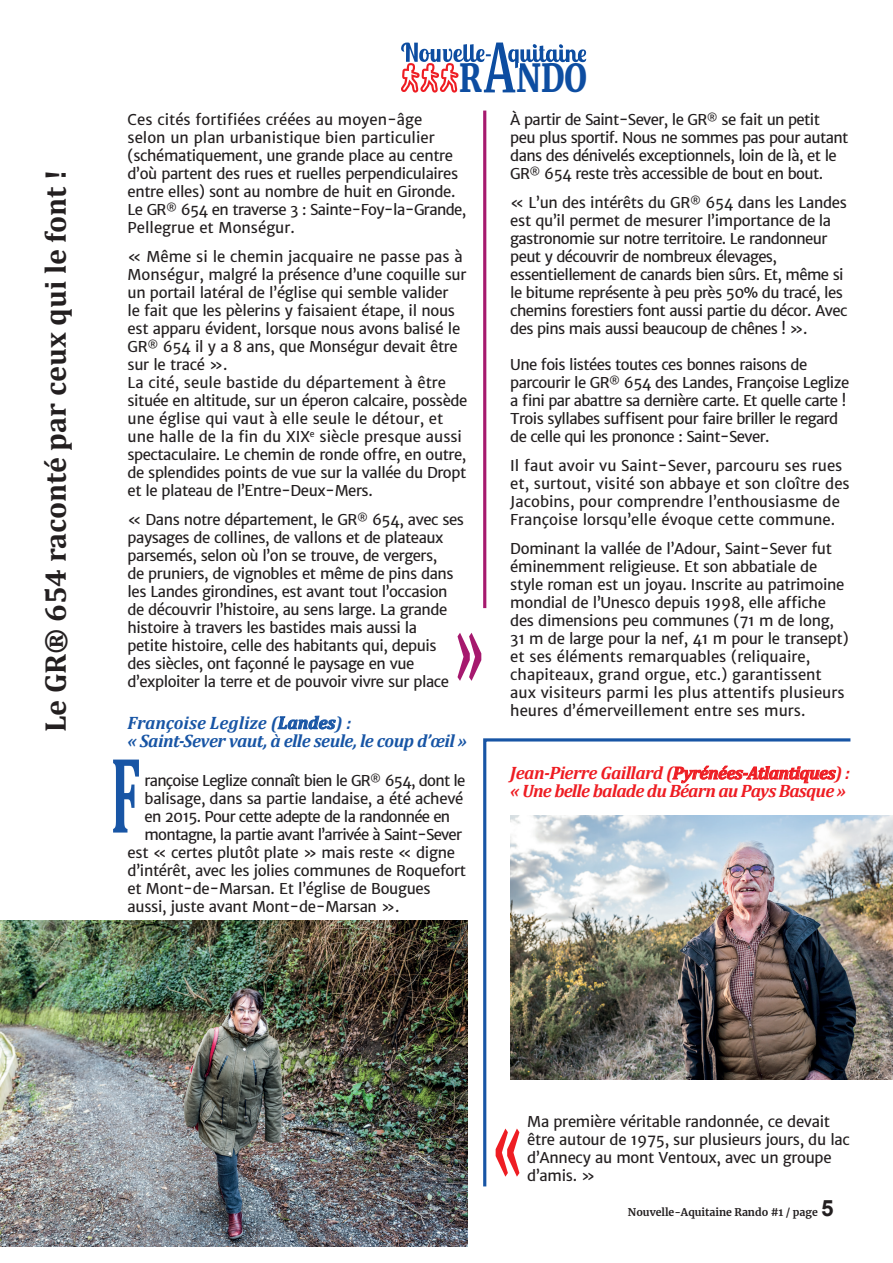
<style>
.page{position:relative;width:893px;height:1263px;background:#fff}
.page>*{position:absolute;margin:0;border:0;box-sizing:border-box;transform-origin:0 0}
.t1{font:700 109.5px "Cambria";color:#a6196e;scale:.5 1}
.t2{font:700 109.5px "Cambria";color:#1855a5;scale:.5 1}
.t3{font:700 109.5px "Cambria";color:#ee1d23;scale:.5 1}
.t4{font:900 38.25px "Merriweather";color:#0d4da1;scale:.8 1}
.t5{font:700 30px "Cambria";color:#231f20}
.t6{font:italic 700 18px/18px "Cambria";letter-spacing:-.035em;color:#ee1d23}
.t7{font:italic 700 18px/18px "Cambria";letter-spacing:-.025em;color:#1855a5}
.t8{font:15px/18px "Merriweather Sans";letter-spacing:-.025em;color:#231f20}
.t9{font:15px/18px "Merriweather Sans";color:#231f20}
.t10{font:15px "Merriweather Sans";letter-spacing:-.05em;color:#231f20}
.t11{font:700 10.5px "Merriweather";color:#231f20}
.s1{font-family:"Arial";font-size:22.5px}
</style>
<div class="page">
<svg style="left:401px;top:43px;width:186px;height:50px"></svg>
<svg style="left:277px;top:715px;width:59px;height:15px"></svg>
<img style="left:0;top:920px;width:468px;height:326px">
<hr style="left:483px;top:111px;width:3px;height:497px;background:#a6196e">
<img style="left:854px;top:815px;width:39px;height:264px">
<img style="left:483px;top:738px;width:371px;height:449px">
<h3 class="t5" style="left:34px;top:732px;width:564px;rotate:-90deg">Le GR® 654 raconté par ceux qui le font !</h3>
<h2 class="t4" style="left:459px;top:52px;width:161px">R NDO</h2>
<p class="t8" style="left:128px;top:111px;width:340px">Ces cités fortifiées créées au moyen-âge<br>selon un plan urbanistique bien particulier (schématiquement, une grande place au centre d’où partent des rues et ruelles perpendiculaires entre elles) sont au nombre de huit en Gironde.<br>Le GR<sup>®</sup> 654 en traverse 3 : Sainte-Foy-la-Grande, Pellegrue et Monségur.</p>
<p class="t8" style="left:128px;top:248px;width:341px">« Même si le chemin jacquaire ne passe pas à Monségur, malgré la présence d’une coquille sur un portail latéral de l’église qui semble valider<br>le fait que les pèlerins y faisaient étape, il nous est apparu évident, lorsque nous avons balisé le GR<sup>®</sup> 654 il y a 8 ans, que Monségur devait être sur le tracé ».<br>La cité, seule bastide du département à être située en altitude, sur un éperon calcaire, possède une église qui vaut à elle seule le détour, et une halle de la fin du XIX<sup>e</sup> siècle presque aussi spectaculaire. Le chemin de ronde offre, en outre, de splendides points de vue sur la vallée du Dropt et le plateau de l’Entre-Deux-Mers.</p>
<p class="t8" style="left:128px;top:510px;width:338px">« Dans notre département, le GR<sup>®</sup> 654, avec ses paysages de collines, de vallons et de plateaux parsemés, selon où l’on se trouve, de vergers,<br>de pruniers, de vignobles et même de pins dans les Landes girondines, est avant tout l’occasion de découvrir l’histoire, au sens large. La grande histoire à travers les bastides mais aussi la<br>petite histoire, celle des habitants qui, depuis<br>des siècles, ont façonné le paysage en vue d’exploiter la terre et de pouvoir vivre sur place</p>
<p class="t8" style="left:510px;top:111px;width:340px">À partir de Saint-Sever, le GR<sup>®</sup> se fait un petit peu plus sportif. Nous ne sommes pas pour autant dans des dénivelés exceptionnels, loin de là, et le GR<sup>®</sup> 654 reste très accessible de bout en bout.</p>
<p class="t8" style="left:510px;top:194px;width:339px">« L’un des intérêts du GR<sup>®</sup> 654 dans les Landes est qu’il permet de mesurer l’importance de la gastronomie sur notre territoire. Le randonneur peut y découvrir de nombreux élevages, essentiellement de canards bien sûrs. Et, même si le bitume représente à peu près 50% du tracé, les chemins forestiers font aussi partie du décor. Avec des pins mais aussi beaucoup de chênes ! ».</p>
<p class="t8" style="left:510px;top:356px;width:340px">Une fois listées toutes ces bonnes raisons de parcourir le GR<sup>®</sup> 654 des Landes, Françoise Leglize a fini par abattre sa dernière carte. Et quelle carte !<br>Trois syllabes suffisent pour faire briller le regard de celle qui les prononce : Saint-Sever.</p>
<p class="t9" style="left:510px;top:456px;width:341px">Il faut avoir vu Saint-Sever, parcouru ses rues et, surtout, visité son abbaye et son cloître des Jacobins, pour comprendre l’enthousiasme de Françoise lorsqu’elle évoque cette commune.</p>
<p class="t8" style="left:510px;top:539px;width:340px">Dominant la vallée de l’Adour, Saint-Sever fut éminemment religieuse. Et son abbatiale de style roman est un joyau. Inscrite au patrimoine mondial de l’Unesco depuis 1998, elle affiche des dimensions peu communes (71 m de long, 31 m de large pour la nef, 41 m pour le transept) et ses éléments remarquables (reliquaire, chapiteaux, grand orgue, etc.) garantissent aux visiteurs parmi les plus attentifs plusieurs heures d’émerveillement entre ses murs.</p>
<h1 class="t1" style="left:484px;top:744px;width:59px;rotate:-180deg">«</h1>
<p class="t7" style="left:128px;top:713px;width:341px">Françoise Leglize (Landes) :<br>« Saint-Sever vaut, à elle seule, le coup d’œil »</p>
<p class="t10" style="left:145px;top:770px;width:322px">rançoise Leglize connaît bien le GR<sup>®</sup> 654, dont le</p>
<p class="t8" style="left:145px;top:789px;width:320px">balisage, dans sa partie landaise, a été achevé</p>
<p class="t10" style="left:145px;top:806px;width:307px">en 2015. Pour cette adepte de la randonnée en</p>
<p class="t10" style="left:145px;top:824px;width:319px">montagne, la partie avant l’arrivée à Saint-Sever</p>
<p class="t8" style="left:128px;top:843px;width:329px">est « certes plutôt plate » mais reste « digne</p>
<p class="t8" style="left:128px;top:861px;width:340px">d’intérêt, avec les jolies communes de Roquefort</p>
<p class="t8" style="left:128px;top:879px;width:305px">et Mont-de-Marsan. Et l’église de Bougues</p>
<p class="t8" style="left:128px;top:897px;width:273px">aussi, juste avant Mont-de-Marsan ».</p>
<h1 class="t2" style="left:111px;top:718px;width:62px">F</h1>
<p class="t6" style="left:510px;top:763px;width:341px">Jean-Pierre Gaillard (Pyrénées-Atlantiques) : « Une belle balade du Béarn au Pays Basque »</p>
<h1 class="t3" style="left:493px;top:1065px;width:59px">«</h1>
<p class="t8" style="left:527px;top:1112px;width:324px">Ma première véritable randonnée, ce devait être autour de 1975, sur plusieurs jours, du lac d’Annecy au mont Ventoux, avec un groupe</p>
<p class="t8" style="left:527px;top:1166px;width:70px">d’amis. »</p>
<p class="t11" style="left:628px;top:1204px;width:207px">Nouvelle-Aquitaine Rando #1 / page <span class="s1">5</span></p>
</div>
